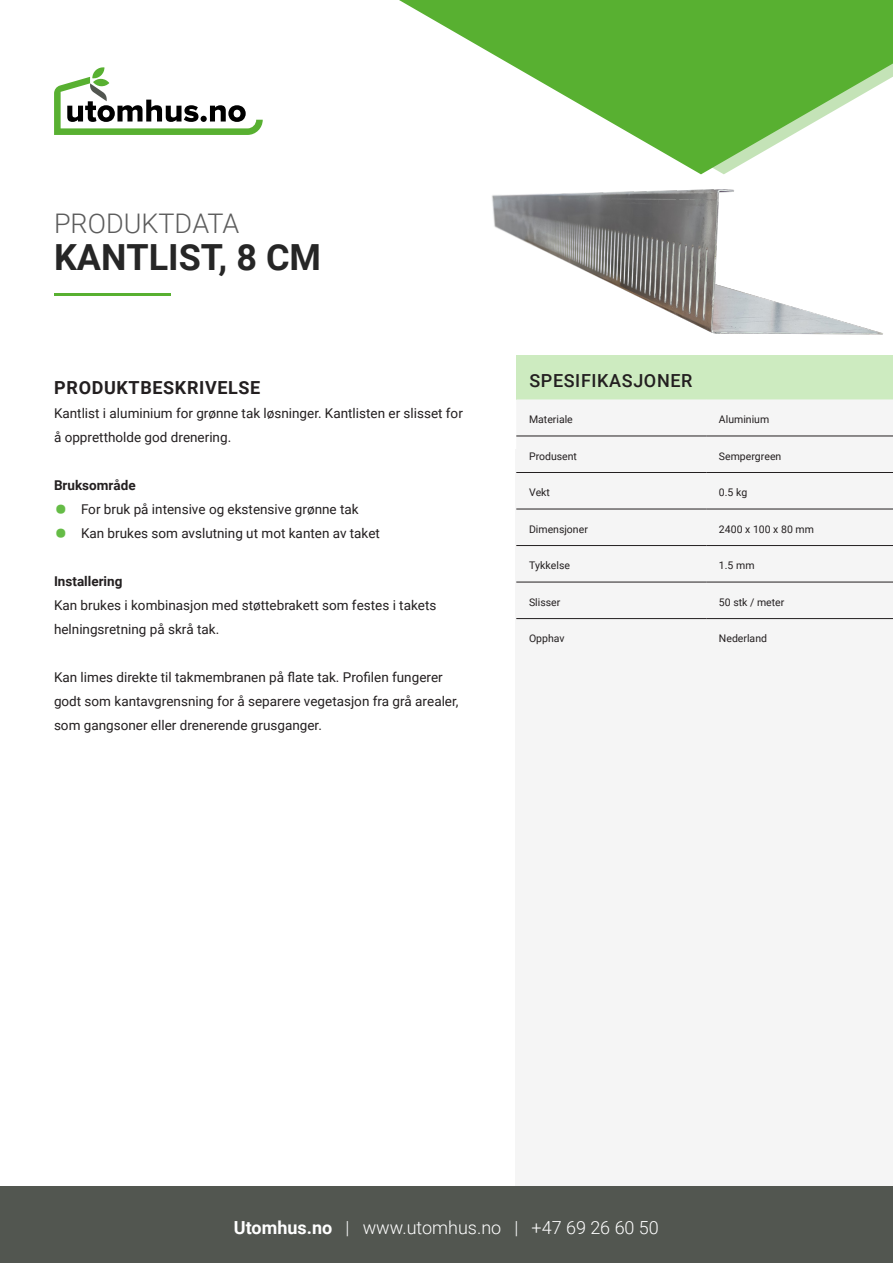
<style>
.page{position:relative;width:893px;height:1263px;background:#fff}
.page>*{position:absolute;margin:0;border:0;box-sizing:border-box;transform-origin:0 0}
.t1{font:700 36px "Roboto";color:#262626}
.t2{font:300 27px "Roboto";color:#5c5c5c}
.t3{font:300 18px "Roboto";color:#fff}
.t4{font:700 18px "Roboto";letter-spacing:.035em;color:#231f20}
.t5{font:500 18px "Roboto";letter-spacing:.035em;color:#231f20}
.t6{font:13.5px/24px "Roboto";color:#231f20}
.t7{font:700 13.5px "Roboto";color:#231f20}
.t8{font:10.5px "Roboto";color:#231f20}
.s1{font-weight:900;font-size:35.85px;color:#65bc46}
.s2{font-weight:700}
</style>
<div class="page">
<div style="left:515px;top:449px;width:378px;height:748px;background:#f5f5f5"></div>
<svg style="left:399px;top:0;width:494px;height:162px;fill:#58b031"></svg>
<div style="left:0;top:1186px;width:893px;height:77px;background:#525650"></div>
<img style="left:492px;top:162px;width:391px;height:173px">
<div style="left:516px;top:355px;width:377px;height:44px;background:#cdebc0"></div>
<svg style="left:516px;top:399px;width:377px;height:221px"></svg>
<hr style="left:516px;top:436px;width:190px;height:1px;background:#231f20">
<hr style="left:706px;top:436px;width:187px;height:1px;background:#231f20">
<hr style="left:516px;top:472px;width:190px;height:1px;background:#231f20">
<hr style="left:706px;top:472px;width:187px;height:1px;background:#231f20">
<hr style="left:516px;top:509px;width:190px;height:1px;background:#231f20">
<hr style="left:706px;top:509px;width:187px;height:1px;background:#231f20">
<hr style="left:516px;top:545px;width:190px;height:1px;background:#231f20">
<hr style="left:706px;top:545px;width:187px;height:1px;background:#231f20">
<hr style="left:516px;top:582px;width:190px;height:1px;background:#231f20">
<hr style="left:706px;top:582px;width:187px;height:1px;background:#231f20">
<hr style="left:516px;top:618px;width:190px;height:1px;background:#231f20">
<hr style="left:706px;top:618px;width:187px;height:1px;background:#231f20">
<hr style="left:54px;top:293px;width:117px;height:3px;background:#58b031">
<svg style="left:54px;top:67px;width:209px;height:68px"></svg>
<p class="t2" style="left:54px;top:204px;width:187px">PRODUKTDATA</p>
<p class="t1" style="left:54px;top:232px;width:269px">KANTLIST, 8 CM</p>
<p class="t4" style="left:54px;top:375px;width:208px">PRODUKTBESKRIVELSE</p>
<p class="t6" style="left:54px;top:401px;width:410px">Kantlist i aluminium for grønne tak løsninger. Kantlisten er slisset for å opprettholde god drenering.</p>
<p class="t7" style="left:54px;top:476px;width:83px">Bruksområde</p>
<p class="t6" style="left:54px;top:497px;width:306px"><span class="s1">•</span> For bruk på intensive og ekstensive grønne tak</p>
<p class="t6" style="left:54px;top:521px;width:328px"><span class="s1">•</span> Kan brukes som avslutning ut mot kanten av taket</p>
<p class="t7" style="left:54px;top:572px;width:70px">Installering</p>
<p class="t6" style="left:54px;top:593px;width:384px">Kan brukes i kombinasjon med støttebrakett som festes i takets</p>
<p class="t6" style="left:54px;top:617px;width:167px">helningsretning på skrå tak.</p>
<p class="t6" style="left:54px;top:665px;width:406px">Kan limes direkte til takmembranen på flate tak. Profilen fungerer godt som kantavgrensning for å separere vegetasjon fra grå arealer, som gangsoner eller drenerende grusganger.</p>
<p class="t5" style="left:529px;top:368px;width:165px">SPESIFIKASJONER</p>
<p class="t8" style="left:529px;top:412px;width:45px">Materiale</p>
<p class="t8" style="left:719px;top:412px;width:52px">Aluminium</p>
<p class="t8" style="left:529px;top:449px;width:49px">Produsent</p>
<p class="t8" style="left:719px;top:449px;width:64px">Sempergreen</p>
<p class="t8" style="left:529px;top:485px;width:22px">Vekt</p>
<p class="t8" style="left:719px;top:485px;width:30px">0.5 kg</p>
<p class="t8" style="left:529px;top:522px;width:60px">Dimensjoner</p>
<p class="t8" style="left:719px;top:522px;width:96px">2400 x 100 x 80 mm</p>
<p class="t8" style="left:529px;top:558px;width:42px">Tykkelse</p>
<p class="t8" style="left:719px;top:558px;width:37px">1.5 mm</p>
<p class="t8" style="left:529px;top:595px;width:33px">Slisser</p>
<p class="t8" style="left:719px;top:595px;width:67px">50 stk / meter</p>
<p class="t8" style="left:529px;top:631px;width:37px">Opphav</p>
<p class="t8" style="left:719px;top:631px;width:50px">Nederland</p>
<p class="t3" style="left:234px;top:1215px;width:426px"><span class="s2">Utomhus.no</span> | www.utomhus.no | +47 69 26 60 50</p>
</div>
